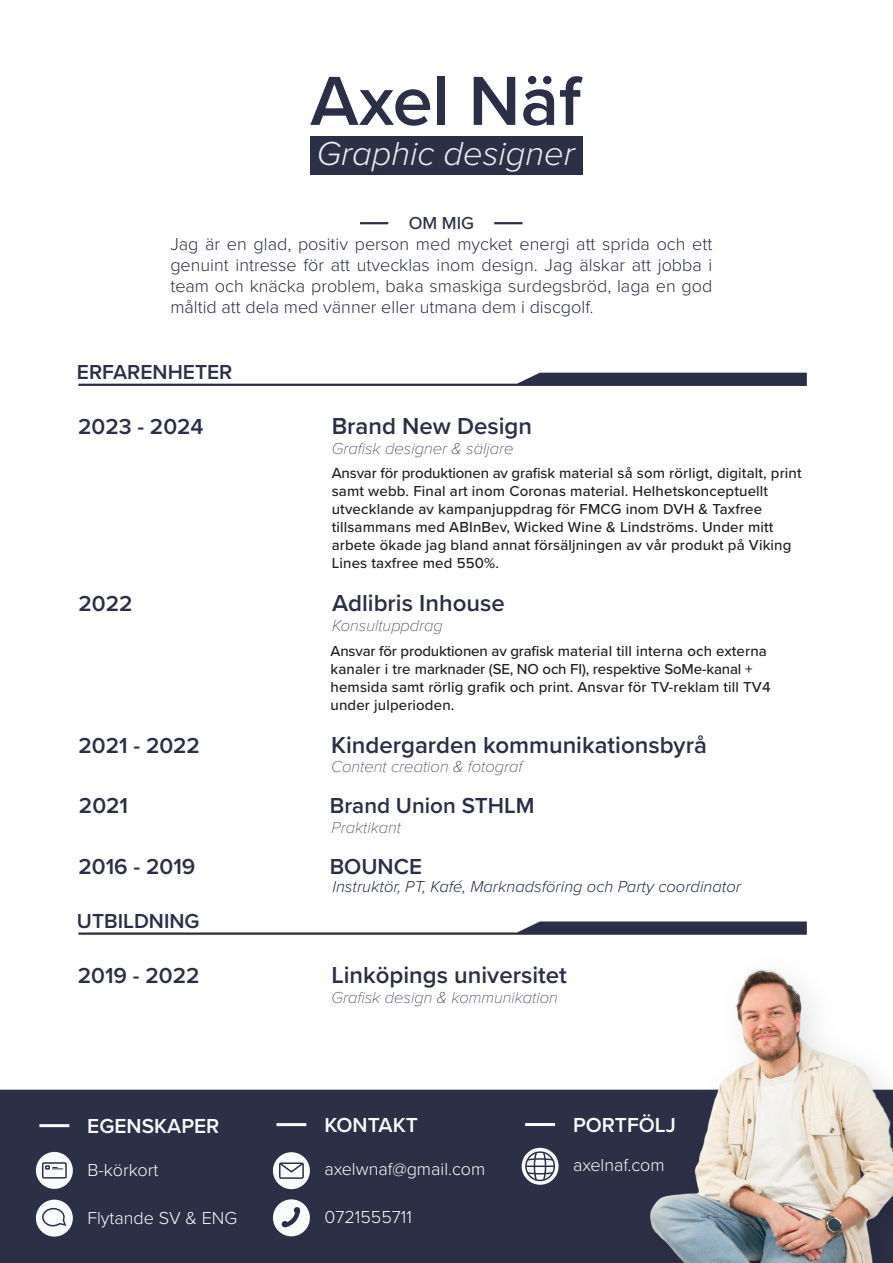
<style>
.page{position:relative;width:893px;height:1263px;background:#fff}
.page>*{position:absolute;margin:0;border:0;box-sizing:border-box;transform-origin:0 0}
.t1{font:600 72px "Proxima Nova";color:#2c3046}
.t2{font:italic 300 34.5px "Proxima Nova";color:#ebebec}
.t3{font:600 24px "Proxima Nova";color:#2c3046}
.t4{font:600 22.5px "Proxima Nova";color:#2c3046}
.t5{font:600 21px "Proxima Nova";color:#f9fcfb}
.t6{font:600 21px "Proxima Nova";color:#2c3046}
.t7{font:300 18px/21px "Proxima Nova";color:#2c3046;text-align:justify}
.t8{font:300 18px "Proxima Nova";color:#f9fcfb}
.t9{font:500 18px "Proxima Nova";color:#2c3046}
.t10{font:italic 100 16.5px "Proxima Nova";color:#2c3046}
.t11{font:italic 300 16.5px "Proxima Nova";color:#2c3046}
.t12{font:500 15px/18px "Proxima Nova";letter-spacing:.01em;color:#231f20}
</style>
<div class="page">
<div style="left:0;top:1090px;width:522px;height:173px;background:#2c3046"></div>
<img style="left:522px;top:969px;width:371px;height:294px">
<div style="left:310px;top:136px;width:273px;height:38px;background:#2c3046"></div>
<svg style="left:522px;top:1148px;width:37px;height:37px"></svg>
<div style="left:525px;top:1151px;width:30px;height:30px;border:2px solid #2c3046;border-radius:50%"></div>
<hr style="left:525px;top:1123px;width:30px;height:3px;background:#f9fcfb">
<svg style="left:526px;top:1151px;width:28px;height:40px"></svg>
<div style="left:273px;top:1152px;width:37px;height:37px;background:#f9fcfb;border-radius:50%"></div>
<div style="left:273px;top:1199px;width:37px;height:37px;background:#f9fcfb;border-radius:50%"></div>
<hr style="left:276px;top:1123px;width:30px;height:3px;background:#f9fcfb">
<div style="left:279px;top:1162px;width:25px;height:17px;border:2px solid #2c3046"></div>
<svg style="left:279px;top:1162px;width:25px;height:11px"></svg>
<svg style="left:281px;top:1207px;width:20px;height:21px"></svg>
<div style="left:36px;top:1152px;width:37px;height:37px;background:#f9fcfb;border-radius:50%"></div>
<div style="left:36px;top:1200px;width:37px;height:36px;background:#f9fcfb;border-radius:50%"></div>
<hr style="left:39px;top:1124px;width:30px;height:3px;background:#f9fcfb">
<div style="left:42px;top:1162px;width:25px;height:16px;border:2px solid #2c3046"></div>
<svg style="left:45px;top:1165px;width:18px;height:4px"></svg>
<svg style="left:42px;top:1207px;width:25px;height:20px"></svg>
<svg style="left:78px;top:921px;width:729px;height:14px"></svg>
<svg style="left:78px;top:373px;width:729px;height:13px"></svg>
<hr style="left:494px;top:222px;width:28px;height:2px;background:#2c3046">
<hr style="left:360px;top:222px;width:28px;height:2px;background:#2c3046">
<h1 class="t1" style="left:310px;top:47px;width:272px">Axel Näf</h1>
<h2 class="t2" style="left:317px;top:128px;width:259px">Graphic designer</h2>
<p class="t9" style="left:409px;top:210px;width:67px">OM MIG</p>
<p class="t7" style="left:170px;top:233px;width:544px">Jag är en glad, positiv person med mycket energi att sprida och ett genuint intresse för att utvecklas inom design. Jag älskar att jobba i team och knäcka problem, baka smaskiga surdegsbröd, laga en god måltid att dela med vänner eller utmana dem i discgolf.</p>
<h3 class="t6" style="left:77px;top:357px;width:157px">ERFARENHETER</h3>
<h3 class="t4" style="left:78px;top:410px;width:127px">2023 - 2024</h3>
<h3 class="t3" style="left:332px;top:408px;width:202px">Brand New Design</h3>
<p class="t10" style="left:332px;top:436px;width:183px">Grafisk designer &amp; säljare</p>
<p class="t12" style="left:332px;top:464px;width:471px">Ansvar för produktionen av grafisk material så som rörligt, digitalt, print samt webb. Final art inom Coronas material. Helhetskonceptuellt utvecklande av kampanjuppdrag för FMCG inom DVH &amp; Taxfree tillsammans med ABInBev, Wicked Wine &amp; Lindströms. Under mitt arbete ökade jag bland annat försäljningen av vår produkt på Viking Lines taxfree med 550%.</p>
<h3 class="t4" style="left:78px;top:587px;width:56px">2022</h3>
<h3 class="t3" style="left:332px;top:585px;width:174px">Adlibris Inhouse</h3>
<p class="t10" style="left:332px;top:613px;width:112px">Konsultuppdrag</p>
<p class="t12" style="left:330px;top:641px;width:442px">Ansvar för produktionen av grafisk material till interna och externa kanaler i tre marknader (SE, NO och FI), respektive SoMe-kanal + hemsida samt rörlig grafik och print. Ansvar för TV-reklam till TV4 under julperioden.</p>
<h3 class="t4" style="left:78px;top:728px;width:123px">2021 - 2022</h3>
<h3 class="t3" style="left:331px;top:727px;width:377px">Kindergarden kommunikationsbyrå</h3>
<p class="t10" style="left:331px;top:755px;width:193px">Content creation &amp; fotograf</p>
<h3 class="t4" style="left:79px;top:789px;width:51px">2021</h3>
<h3 class="t4" style="left:330px;top:789px;width:206px">Brand Union STHLM</h3>
<p class="t10" style="left:332px;top:815px;width:71px">Praktikant</p>
<h3 class="t4" style="left:78px;top:850px;width:118px">2016 - 2019</h3>
<h3 class="t4" style="left:330px;top:849px;width:94px">BOUNCE</h3>
<p class="t11" style="left:332px;top:874px;width:410px">Instruktör, PT, Kafé, Marknadsföring och Party coordinator</p>
<h3 class="t6" style="left:77px;top:905px;width:124px">UTBILDNING</h3>
<h3 class="t4" style="left:78px;top:959px;width:123px">2019 - 2022</h3>
<h3 class="t5" style="left:87px;top:1110px;width:134px">EGENSKAPER</h3>
<p class="t8" style="left:87px;top:1157px;width:73px">B-körkort</p>
<p class="t8" style="left:87px;top:1205px;width:151px">Flytande SV &amp; ENG</p>
<h3 class="t3" style="left:331px;top:957px;width:237px">Linköpings universitet</h3>
<p class="t10" style="left:331px;top:985px;width:228px">Grafisk design &amp; kommunikation</p>
<h3 class="t5" style="left:324px;top:1109px;width:95px">KONTAKT</h3>
<p class="t8" style="left:324px;top:1156px;width:163px">axelwnaf@gmail.com</p>
<p class="t8" style="left:324px;top:1204px;width:89px">0721555711</p>
<h3 class="t5" style="left:573px;top:1109px;width:104px">PORTFÖLJ</h3>
<p class="t8" style="left:573px;top:1151px;width:93px">axelnaf.com</p>
</div>
